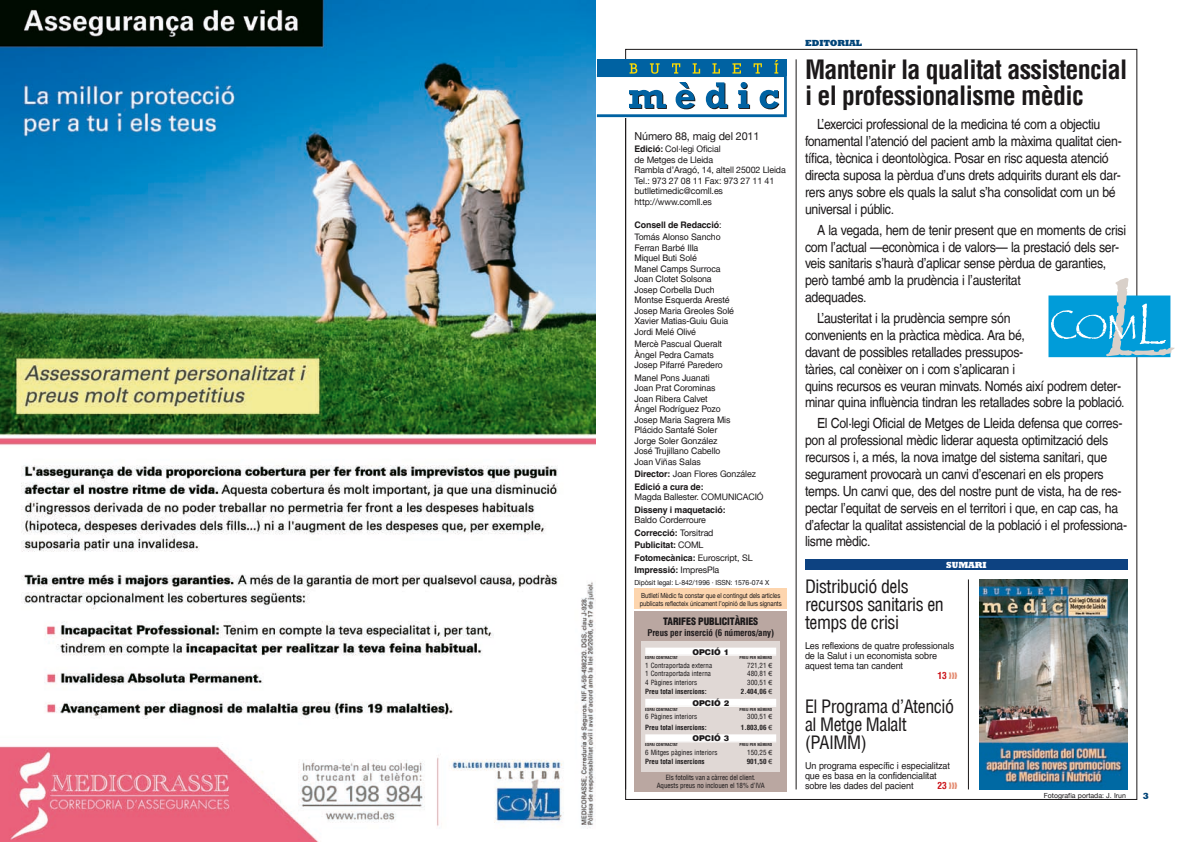
<style>
.page{position:relative;width:1191px;height:842px;background:#fff}
.page>*{position:absolute;margin:0;border:0;box-sizing:border-box;transform-origin:0 0}
.t1{font:700 condensed 26px/26px "Helvetica LT";letter-spacing:-.025em;color:#1b1819}
.t2{font:condensed 18px/18px "Helvetica LT";letter-spacing:-.025em;color:#1b1819}
.t3{font:14px/16.9px "Helvetica LT";letter-spacing:-.025em;color:#1b1819;scale:.88 1}
.t4{font:11px "Helvetica Neue";letter-spacing:-.01em;color:#1b1819}
.t5{font:900 condensed 10px "Helvetica LT";letter-spacing:-.01em;color:#1b1819}
.t6{font:9.5px/10px "Helvetica LT";letter-spacing:-.01em;color:#1b1819;scale:.95 1}
.t7{font:700 condensed 9.5px "Helvetica LT";color:#cb1017}
.t8{font:9px/10.5px "Helvetica LT";letter-spacing:-.01em;color:#1b1819}
.t9{font:9px/10.5px "Helvetica Neue";letter-spacing:-.01em;color:#1b1819}
.t10{font:700 9px/12.5px "Helvetica LT";letter-spacing:-.01em;color:#1b1819}
.t11{font:700 condensed 9px "Helvetica LT";letter-spacing:-.01em;color:#1b1819}
.t12{font:800 9px "Rockwell";letter-spacing:-.01em;color:#004478}
.t13{font:800 9px "Rockwell";letter-spacing:-.01em;color:#fff}
.t14{font:900 8px "Helvetica LT";color:#1b1819}
.t15{font:condensed 7px/7.5px "Helvetica LT";color:#1b1819;text-align:center}
.t16{font:7px/12.3px "Helvetica Neue";letter-spacing:-.01em;color:#1b1819}
.t17{font:700 condensed 7px "Helvetica LT";color:#1b1819}
.t18{font:7px "Helvetica Neue";letter-spacing:-.01em;color:#1b1819;scale:.85 1}
.t19{font:700 condensed 4px "Helvetica LT";color:#1b1819}
.s1{font-family:"Helvetica LT";font-weight:700}
.s2{font-family:"Helvetica Neue";font-weight:400}
.s3{font-weight:400}
.s4{font-family:"Arial";font-stretch:normal}
.s5{font-family:"Arial";font-weight:400;font-stretch:normal}
.s6{color:#e48e74}
</style>
<div class="page">
<div style="left:1048px;top:295px;width:122px;height:62px;border:1px solid #009cd9"></div>
<svg style="left:1051px;top:278px;width:123px;height:78px"></svg>
<hr style="left:625px;top:59px;width:1px;height:730px;background:#1b1819">
<hr style="left:796px;top:59px;width:1px;height:730px;background:#1b1819">
<div style="left:595px;top:59px;width:192px;height:58px;background:#fff"></div>
<div style="left:597px;top:60px;width:190px;height:16px;background:#0062a2"></div>
<div style="left:595px;top:74px;width:192px;height:43px;border:3px solid #0062a2"></div>
<svg style="left:629px;top:90px;width:38px;height:19px"></svg>
<svg style="left:675px;top:82px;width:20px;height:27px"></svg>
<svg style="left:706px;top:82px;width:22px;height:27px"></svg>
<svg style="left:738px;top:82px;width:12px;height:27px"></svg>
<svg style="left:759px;top:90px;width:20px;height:19px"></svg>
<svg style="left:629px;top:63px;width:8px;height:11px"></svg>
<svg style="left:650px;top:63px;width:9px;height:11px"></svg>
<svg style="left:672px;top:63px;width:8px;height:11px"></svg>
<svg style="left:692px;top:63px;width:8px;height:11px"></svg>
<svg style="left:712px;top:63px;width:8px;height:11px"></svg>
<svg style="left:732px;top:63px;width:9px;height:11px"></svg>
<svg style="left:753px;top:63px;width:9px;height:11px"></svg>
<svg style="left:774px;top:60px;width:4px;height:14px"></svg>
<div style="left:634px;top:588px;width:153px;height:20px;background:#fdd5ae"></div>
<div style="left:634px;top:611px;width:153px;height:180px;background:#baa7a1"></div>
<div style="left:641px;top:641px;width:139px;height:130px;background:#e0d8d5"></div>
<div style="left:645px;top:648px;width:131px;height:7px;background:#fff"></div>
<hr style="left:645px;top:655px;width:131px;height:1px;background:#fff">
<div style="left:645px;top:699px;width:131px;height:7px;background:#fff"></div>
<hr style="left:645px;top:706px;width:131px;height:1px;background:#fff">
<div style="left:645px;top:734px;width:131px;height:7px;background:#fff"></div>
<hr style="left:645px;top:741px;width:131px;height:1px;background:#fff">
<div style="left:805px;top:559px;width:323px;height:10px;background:#0d4281"></div>
<img style="left:979px;top:579px;width:149px;height:210px">
<hr style="left:968px;top:579px;width:1px;height:210px;background:#1b1819">
<img style="left:0;top:0;width:595px;height:842px">
<p class="t4" style="left:634px;top:129px;width:126px">Número 88, maig del 2011</p>
<p class="t9" style="left:634px;top:144px;width:153px"><span class="s1">Edició:</span> Col·legi Oficial<br>de Metges de Lleida<br>Rambla d’Aragó, 14, altell 25002 Lleida<br>Tel.: 973 27 08 11 Fax: 973 27 11 41 butlletimedic@comll.es http://www.comll.es</p>
<p class="t10" style="left:634px;top:218px;width:89px">Consell de Redacció<span class="s2">:<br></span><span class="s3">Tomás Alonso Sancho</span></p>
<p class="t8" style="left:634px;top:242px;width:101px">Ferran Barbé Illa<br>Miquel Buti Solé<br>Manel Camps Surroca<br>Joan Clotet Solsona<br>Josep Corbella Duch<br>Montse Esquerda Aresté<br>Josep Maria Greoles Solé<br>Xavier Matias-Guiu Guia<br>Jordi Melé Olivé</p>
<p class="t8" style="left:634px;top:339px;width:90px">Mercè Pascual Queralt<br>Àngel Pedra Camats<br>Josep Pifarré Paredero</p>
<p class="t8" style="left:634px;top:372px;width:98px">Manel Pons Juanati<br>Joan Prat Corominas<br>Joan Ribera Calvet<br>Ángel Rodríguez Pozo<br>Josep Maria Sagrera Mis<br>Plácido Santafé Soler<br>Jorge Soler González<br>José Trujillano Cabello<br>Joan Viñas Salas</p>
<p class="t9" style="left:634px;top:469px;width:123px"><span class="s1">Director:</span> Joan Flores González</p>
<p class="t10" style="left:634px;top:480px;width:71px">Edició a cura de:</p>
<p class="t9" style="left:634px;top:492px;width:131px">Magda Ballester. COMUNICACIÓ</p>
<p class="t10" style="left:634px;top:503px;width:93px">Disseny i maquetació:</p>
<p class="t9" style="left:634px;top:515px;width:73px">Baldo Corderroure</p>
<p class="t10" style="left:634px;top:526px;width:120px">Correcció: <span class="s2">Torsitrad<br></span>Publicitat: <span class="s2">COML<br></span>Fotomecànica: <span class="s2">Euroscript, SL<br></span>Impressió: <span class="s2">ImpresPla</span></p>
<p class="t16" style="left:641px;top:577px;width:141px;text-indent:-7px">Dipòsit legal: L-842/1996 · ISSN: 1576-074 X<br>Butlletí Mèdic fa constar que el contingut dels articles</p>
<p class="t18" style="left:640px;top:599px;width:168px">publicats reflecteix únicament l’opinió de llurs signants</p>
<p class="t5" style="left:663px;top:615px;width:96px">TARIFES PUBLICITÀRIES</p>
<p class="t11" style="left:647px;top:627px;width:128px">Preus per inserció (6 números/any)</p>
<p class="t14" style="left:692px;top:646px;width:38px">OPCIÓ 1</p>
<p class="t19" style="left:645px;top:655px;width:34px">Espai contractat</p>
<p class="t19" style="left:739px;top:655px;width:34px">Preu per número</p>
<p class="t15" style="left:645px;top:661px;width:68px">1 Contraportada externa</p>
<p class="t15" style="left:747px;top:661px;width:27px">721,21 <span class="s4">€</span></p>
<p class="t15" style="left:645px;top:670px;width:67px">1 Contraportada interna</p>
<p class="t15" style="left:747px;top:670px;width:27px">480,81 <span class="s4">€</span></p>
<p class="t15" style="left:645px;top:678px;width:54px">4 Pàgines interiors</p>
<p class="t15" style="left:747px;top:678px;width:27px">300,51 <span class="s4">€</span></p>
<p class="t17" style="left:645px;top:687px;width:63px">Preu total insercions:</p>
<p class="t17" style="left:741px;top:687px;width:33px">2.404,06 <span class="s5">€</span></p>
<p class="t14" style="left:692px;top:698px;width:38px">OPCIÓ 2</p>
<p class="t19" style="left:645px;top:707px;width:34px">Espai contractat</p>
<p class="t19" style="left:739px;top:707px;width:34px">Preu per número</p>
<p class="t15" style="left:645px;top:713px;width:54px">6 Pàgines interiors</p>
<p class="t15" style="left:747px;top:713px;width:27px">300,51 <span class="s4">€</span></p>
<p class="t17" style="left:645px;top:723px;width:63px">Preu total insercions:</p>
<p class="t17" style="left:741px;top:723px;width:33px">1.803,06 <span class="s5">€</span></p>
<p class="t14" style="left:692px;top:733px;width:38px">OPCIÓ 3</p>
<p class="t19" style="left:645px;top:742px;width:34px">Espai contractat</p>
<p class="t19" style="left:739px;top:742px;width:34px">Preu per número</p>
<p class="t15" style="left:645px;top:748px;width:74px">6 Mitges pàgines interiors</p>
<p class="t15" style="left:747px;top:748px;width:27px">150,25 <span class="s4">€</span></p>
<p class="t17" style="left:645px;top:757px;width:61px">Preu total insercions</p>
<p class="t17" style="left:746px;top:757px;width:27px">901,50 <span class="s5">€</span></p>
<p class="t15" style="left:657px;top:774px;width:109px">Els fotolits van a càrrec del client.<br>Aquests preus no inclouen el 18% d’IVA</p>
<p class="t12" style="left:805px;top:38px;width:59px">EDITORIAL</p>
<h1 class="t1" style="left:805px;top:56px;width:324px">Mantenir la qualitat assistencial i el professionalisme mèdic</h1>
<p class="t3" style="left:805px;top:116px;width:361px;text-indent:12px">L’exercici professional de la medicina té com a objectiu fonamental l’atenció del pacient amb la màxima qualitat cien&shy;tífica, tècnica i deontològica. Posar en risc aquesta atenció directa suposa la pèrdua d’uns drets adquirits durant els dar&shy;rers anys sobre els quals la salut s’ha consolidat com un bé universal i públic.</p>
<p class="t3" style="left:805px;top:221px;width:366px;text-indent:12px">A la vegada, hem de tenir present que en moments de crisi com l’actual —econòmica i de valors— la prestació dels ser&shy;veis sanitaris s’haurà d’aplicar sense pèrdua de garanties, però també amb la prudència i l’austeritat<br>adequades.</p>
<p class="t3" style="left:805px;top:310px;width:364px;text-indent:12px">L’austeritat i la prudència sempre són<br>convenients en la pràctica mèdica. Ara bé,<br>davant de possibles retallades pressupos-<br>tàries, cal conèixer on i com s’aplicaran i<br>quins recursos es veuran minvats. Només així podrem deter&shy;minar quina influència tindran les retallades sobre la població.</p>
<p class="t3" style="left:805px;top:415px;width:368px;text-indent:12px">El Col·legi Oficial de Metges de Lleida defensa que corres&shy;pon al professional mèdic liderar aquesta optimització dels recursos i, a més, la nova imatge del sistema sanitari, que segurament provocarà un canvi d’escenari en els propers temps. Un canvi que, des del nostre punt de vista, ha de res&shy;pectar l’equitat de serveis en el territori i que, en cap cas, ha d’afectar la qualitat assistencial de la població i el professiona&shy;lisme mèdic.</p>
<p class="t13" style="left:946px;top:559px;width:42px">SUMARI</p>
<p class="t2" style="left:805px;top:577px;width:140px">Distribució dels recursos sanitaris en temps de crisi</p>
<p class="t6" style="left:805px;top:641px;width:158px">Les reflexions de quatre professionals de la Salut i un economista sobre aquest tema tan candent</p>
<p class="t2" style="left:805px;top:697px;width:150px">El Programa d’Atenció al Metge Malalt (PAIMM)</p>
<p class="t6" style="left:805px;top:761px;width:154px">Un programa específic i especialitzat que es basa en la confidencialitat sobre les dades del pacient</p>
<p class="t7" style="left:937px;top:670px;width:21px">13 <span class="s6">❱❱❱</span></p>
<p class="t7" style="left:937px;top:780px;width:21px">23 <span class="s6">❱❱❱</span></p>
<p class="t16" style="left:1044px;top:789px;width:84px">Fotografia portada: J. Irun</p>
<p class="t12" style="left:1143px;top:791px;width:8px">3</p>
</div>
